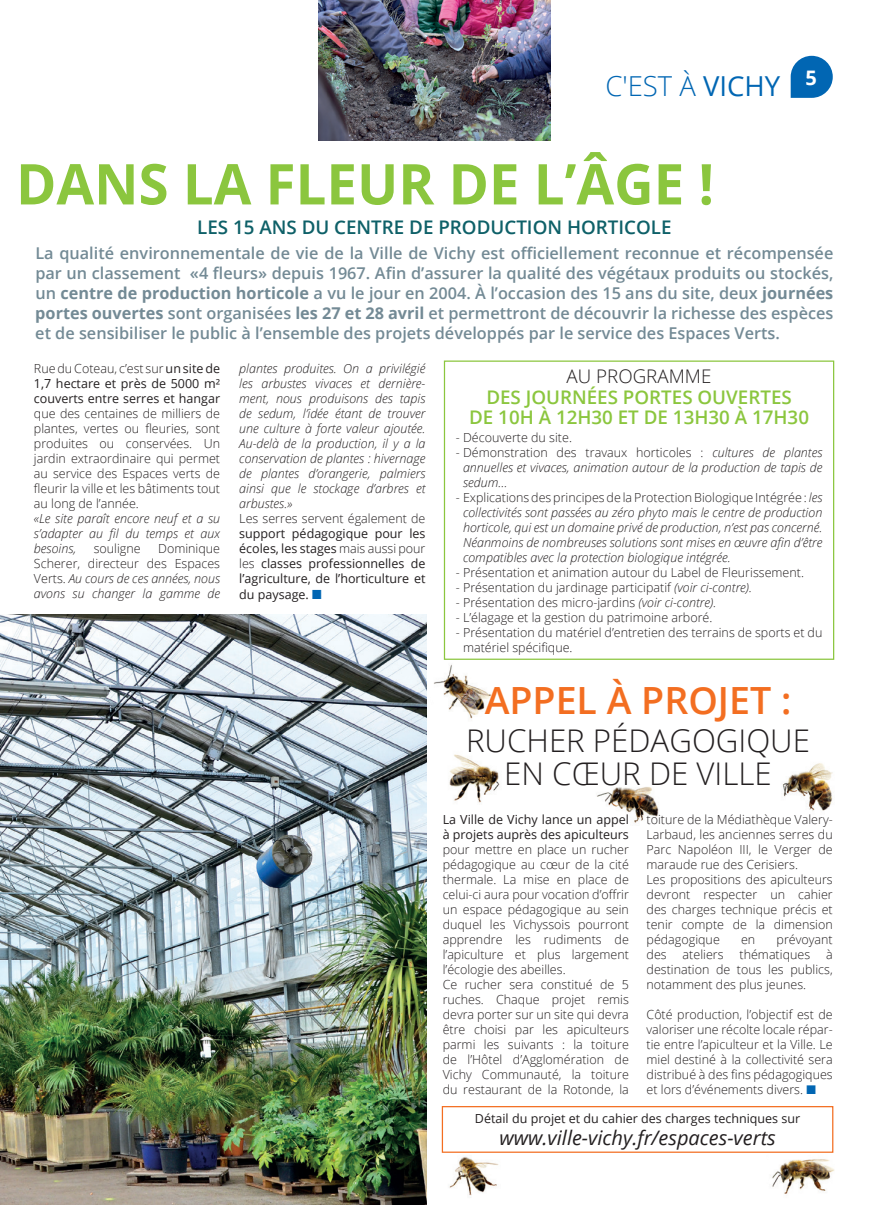
<style>
.page{position:relative;width:869px;height:1205px;background:#fff}
.page>*{position:absolute;margin:0;border:0;box-sizing:border-box;transform-origin:0 0}
.t1{font:700 56.25px "Open Sans";color:#8bc63e}
.t2{font:600 37.5px "Open Sans";color:#f36e21}
.t3{font:300 31.25px/33.8px "Open Sans";color:#231f20;text-align:center}
.t4{font:300 27.5px "Open Sans";color:#0166b3}
.t5{font:italic 20px "Open Sans";color:#231f20}
.t6{font:600 18.75px/20px "Open Sans";color:#8bc63e;text-align:center}
.t7{font:600 18.75px "Open Sans";color:#0e6068}
.t8{font:300 18.75px "Open Sans";color:#231f20}
.t9{font:600 16.25px/20px "Open Sans";color:#738a95;text-align:justify}
.t10{font:300 12.5px/15px "Open Sans";color:#231f20}
.t11{font:italic 300 12.5px/15px "Open Sans";color:#231f20;text-align:justify}
.t12{font:12.5px/15.2px "Open Sans";color:#231f20;text-align:justify}
.s1{font-weight:400}
.s2{font-weight:700}
.s3{font-weight:300}
.s4{font-style:normal}
.s5{color:#0166b3}
.s6{font-style:italic}
</style>
<div class="page">
<img style="left:434px;top:664px;width:58px;height:55px">
<img style="left:782px;top:763px;width:51px;height:48px">
<img style="left:772px;top:1159px;width:61px;height:35px">
<img style="left:449px;top:1156px;width:50px;height:40px">
<img style="left:597px;top:787px;width:62px;height:36px">
<img style="left:449px;top:754px;width:51px;height:49px">
<svg style="left:790px;top:56px;width:42px;height:42px"></svg>
<div style="left:443px;top:360px;width:390px;height:300px;border:1px solid #8bc63e"></div>
<div style="left:441px;top:1106px;width:392px;height:47px;border:1px solid #f36e21"></div>
<img style="left:318px;top:0;width:232px;height:140px">
<img style="left:0;top:614px;width:426px;height:591px">
<h3 class="t4" style="left:605px;top:67px;width:213px">C'EST À <span class="s1">VICHY</span> <sup>5</sup></h3>
<h1 class="t1" style="left:16px;top:144px;width:699px">DANS LA FLEUR DE L’ÂGE !</h1>
<h3 class="t7" style="left:197px;top:214px;width:475px">LES 15 ANS DU CENTRE DE PRODUCTION HORTICOLE</h3>
<p class="t9" style="left:35px;top:243px;width:799px">La qualité environnementale de vie de la Ville de Vichy est officiellement reconnue et récompensée par un classement «4 fleurs» depuis 1967. Afin d’assurer la qualité des végétaux produits ou stockés, un <span class="s2">centre de production horticole</span> a vu le jour en 2004. À l’occasion des 15 ans du site, deux <span class="s2">journées portes ouvertes</span> sont organisées <span class="s2">les 27 et 28 avril</span> et permettront de découvrir la richesse des espèces et de sensibiliser le public à l’ensemble des projets développés par le service des Espaces Verts.</p>
<p class="t12" style="left:34px;top:361px;width:188px"><span class="s3">Rue du Coteau, c’est sur</span> un site de 1,7 hectare et près de 5000 m² couverts entre serres et hangar</p>
<p class="t10" style="left:34px;top:406px;width:188px;text-align:justify">que des centaines de milliers de plantes, vertes ou fleuries, sont produites ou conservées. Un jardin extraordinaire qui permet au service des Espaces verts de fleurir la ville et les bâtiments tout au long de l’année.</p>
<p class="t11" style="left:34px;top:511px;width:188px">«Le site paraît encore neuf et a su s’adapter au fil du temps et aux besoins,</p>
<p class="t10" style="left:94px;top:541px;width:48px">souligne</p>
<p class="t11" style="left:34px;top:541px;width:188px;text-indent:124px"><span class="s4">Dominique Scherer, directeur des Espaces Verts.</span> Au cours de ces années, nous avons su changer la gamme de</p>
<p class="t11" style="left:239px;top:361px;width:188px">plantes produites. On a privilégié les arbustes vivaces et dernière&shy;ment, nous produisons des tapis de sedum, l’idée étant de trouver une culture à forte valeur ajoutée.<br>Au-delà de la production, il y a la conservation de plantes : hivernage de plantes d’orangerie, palmiers ainsi que le stockage d’arbres et arbustes.»</p>
<p class="t10" style="left:239px;top:511px;width:188px">Les serres servent également de</p>
<p class="t12" style="left:239px;top:526px;width:188px">support pédagogique pour les écoles, les stages <span class="s3">mais aussi pour les</span> classes professionnelles de l’agriculture, de l’horticulture et du paysage. <span class="s5">■</span></p>
<h3 class="t8" style="left:566px;top:363px;width:146px">AU PROGRAMME</h3>
<h3 class="t6" style="left:469px;top:387px;width:341px">DES JOURNÉES PORTES OUVERTES<br>DE 10H À 12H30 ET DE 13H30 À 17H30</h3>
<p class="t10" style="left:455px;top:429px;width:118px">- Découverte du site.</p>
<p class="t11" style="left:463px;top:444px;width:360px;text-indent:-7px"><span class="s4">- Démonstration des travaux horticoles :</span> cultures de plantes annuelles et vivaces, animation autour de la production de tapis de sedum…</p>
<p class="t11" style="left:463px;top:489px;width:360px;text-indent:-7px"><span class="s4">- Explications des principes de la Protection Biologique Intégrée :</span> les collectivités sont passées au zéro phyto mais le centre de production horticole, qui est un domaine privé de production, n’est pas concerné.<br>Néanmoins de nombreuses solutions sont mises en œuvre afin d’être compatibles avec la protection biologique intégrée.</p>
<p class="t10" style="left:455px;top:564px;width:349px">- Présentation et animation autour du Label de Fleurissement.</p>
<p class="t10" style="left:455px;top:579px;width:298px">- Présentation du jardinage participatif <span class="s6">(voir ci-contre).</span></p>
<p class="t10" style="left:455px;top:594px;width:262px">- Présentation des micro-jardins <span class="s6">(voir ci-contre).</span></p>
<p class="t10" style="left:455px;top:609px;width:258px">- L’élagage et la gestion du patrimoine arboré.</p>
<p class="t10" style="left:463px;top:624px;width:360px;text-indent:-7px">- Présentation du matériel d’entretien des terrains de sports et du matériel spécifique.</p>
<h2 class="t2" style="left:484px;top:675px;width:308px">APPEL À PROJET :</h2>
<h3 class="t3" style="left:466px;top:722px;width:345px">RUCHER PÉDAGOGIQUE<br>EN CŒUR DE VILLE</h3>
<p class="t12" style="left:442px;top:812px;width:188px">La Ville de Vichy lance un appel à projets auprès des apiculteurs</p>
<p class="t10" style="left:442px;top:842px;width:188px">pour mettre en place un rucher pédagogique au cœur de la cité thermale. La mise en place de celui-ci aura pour vocation d’offrir un espace pédagogique au sein duquel les Vichyssois pourront apprendre les rudiments de l’apiculture et plus largement l’écologie des abeilles.<br>Ce rucher sera constitué de 5 ruches. Chaque projet remis devra porter sur un site qui devra être choisi par les apiculteurs parmi les suivants : la toiture de l’Hôtel d’Agglomération de<br>Vichy Communauté, la toiture du restaurant de la Rotonde, la</p>
<p class="t10" style="left:646px;top:812px;width:188px">toiture de la Médiathèque Valery-<br>Larbaud, les anciennes serres du<br>Parc Napoléon III, le Verger de maraude rue des Cerisiers.<br>Les propositions des apiculteurs devront respecter un cahier des charges technique précis et tenir compte de la dimension pédagogique</p>
<p class="t10" style="left:740px;top:932px;width:16px">en</p>
<p class="t10" style="left:776px;top:932px;width:58px">prévoyant</p>
<p class="t10" style="left:646px;top:947px;width:188px;text-align:justify;text-indent:179px">à destination de tous les publics, notamment des plus jeunes.</p>
<p class="t10" style="left:646px;top:1007px;width:188px;text-align:justify">Côté production, l’objectif est de valoriser une récolte locale répar&shy;tie entre l’apiculteur et la Ville. Le miel destiné à la collectivité sera distribué à des fins pédagogiques et lors d’événements divers. <span class="s5">■</span></p>
<p class="t10" style="left:646px;top:947px;width:22px">des</p>
<p class="t10" style="left:682px;top:947px;width:42px">ateliers</p>
<p class="t10" style="left:739px;top:947px;width:72px">thématiques</p>
<p class="t12" style="left:474px;top:1110px;width:326px">Détail du projet et du cahier des charges techniques sur</p>
<h3 class="t5" style="left:499px;top:1124px;width:277px">www.ville-vichy.fr/espaces-verts</h3>
</div>
